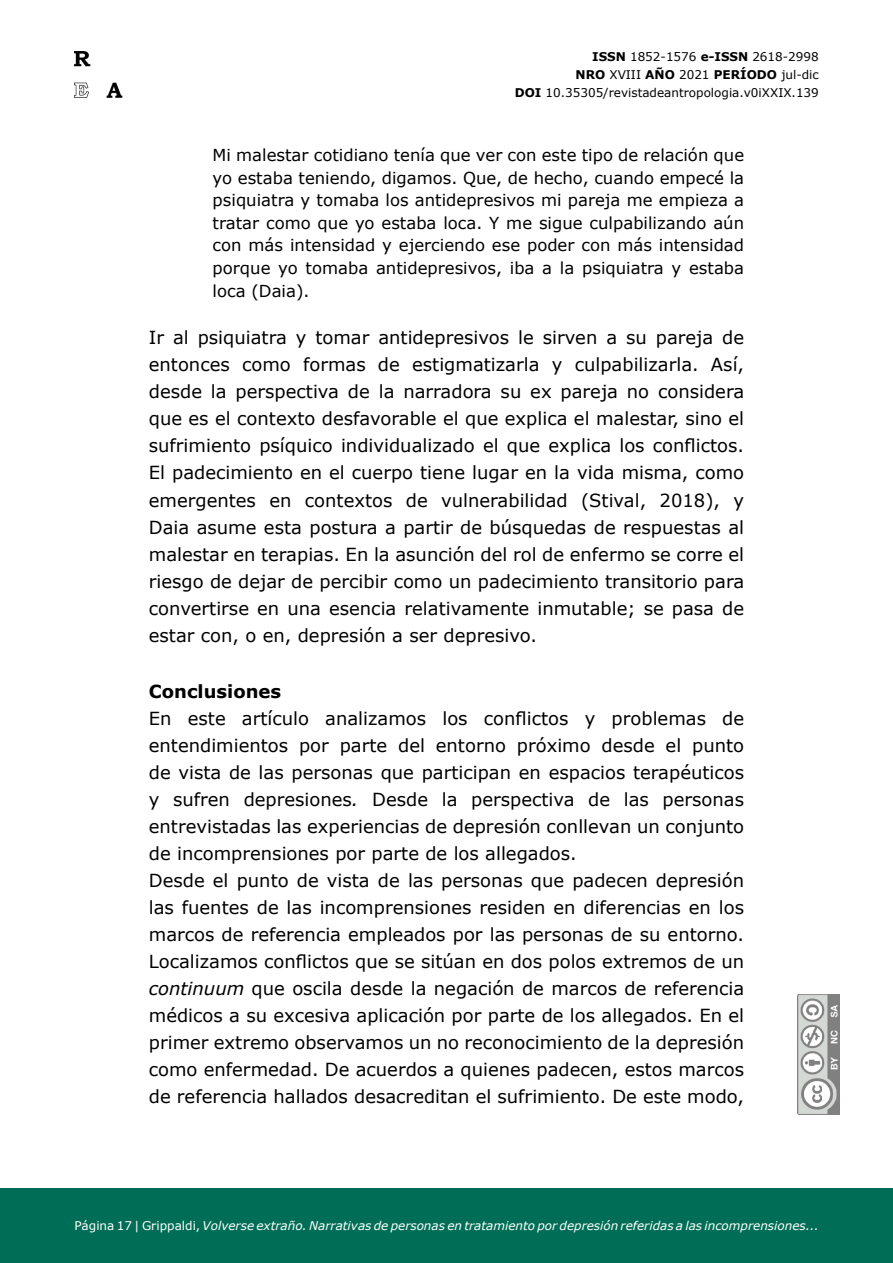
<style>
.page{position:relative;width:893px;height:1263px;background:#fff}
.page>*{position:absolute;margin:0;border:0;box-sizing:border-box;transform-origin:0 0}
.t1{font:18px/27px "Verdana";color:#000;text-align:justify}
.t2{font:700 18px "Verdana";color:#000}
.t3{font:16.5px/22.5px "Verdana";color:#000;text-align:justify}
.t4{font:italic 12px "Verdana";color:#fff}
.t5{font:12px/18px "Verdana";color:#000;text-align:right}
.s1{font-weight:700}
.s2{font-style:italic}
.s3{font-style:normal}
</style>
<div class="page">
<img style="left:798px;top:994px;width:42px;height:120px">
<div style="left:0;top:1188px;width:893px;height:75px;background:#006e56"></div>
<img style="left:74px;top:52px;width:49px;height:45px">
<p class="t5" style="left:515px;top:47px;width:306px"><span class="s1">ISSN</span> 1852-1576 <span class="s1">e-ISSN</span> 2618-2998<br><span class="s1">NRO</span> XVIII <span class="s1">AÑO</span> 2021 <span class="s1">PERÍODO</span> jul-dic<br><span class="s1">DOI</span> 10.35305/revistadeantropologia.v0iXXIX.139</p>
<p class="t3" style="left:213px;top:144px;width:533px">Mi malestar cotidiano tenía que ver con este tipo de relación que yo estaba teniendo, digamos. Que, de hecho, cuando empecé la psiquiatra y tomaba los antidepresivos mi pareja me empieza a tratar como que yo estaba loca. Y me sigue culpabilizando aún con más intensidad y ejerciendo ese poder con más intensidad porque yo tomaba antidepresivos, iba a la psiquiatra y estaba loca (Daia).</p>
<p class="t1" style="left:149px;top:324px;width:597px">Ir al psiquiatra y tomar antidepresivos le sirven a su pareja de entonces como formas de estigmatizarla y culpabilizarla. Así, desde la perspectiva de la narradora su ex pareja no considera que es el contexto desfavorable el que explica el malestar, sino el sufrimiento psíquico individualizado el que explica los conflictos.<br>El padecimiento en el cuerpo tiene lugar en la vida misma, como emergentes en contextos de vulnerabilidad (Stival, 2018), y Daia asume esta postura a partir de búsquedas de respuestas al malestar en terapias. En la asunción del rol de enfermo se corre el riesgo de dejar de percibir como un padecimiento transitorio para convertirse en una esencia relativamente inmutable; se pasa de estar con, o en, depresión a ser depresivo.</p>
<p class="t2" style="left:149px;top:679px;width:134px">Conclusiones</p>
<p class="t1" style="left:149px;top:705px;width:597px;text-align:left">En este artículo analizamos los conflictos y problemas de entendimientos por parte del entorno próximo desde el punto de vista de las personas que participan en espacios terapéuticos y sufren depresiones<span class="s2">.</span> Desde la perspectiva de las personas entrevistadas las experiencias de depresión conllevan un conjunto de incomprensiones por parte de los allegados.<br>Desde el punto de vista de las personas que padecen depresión las fuentes de las incomprensiones residen en diferencias en los marcos de referencia empleados por las personas de su entorno.<br>Localizamos conflictos que se sitúan en dos polos extremos de un <span class="s2">continuum</span> que oscila desde la negación de marcos de referencia médicos a su excesiva aplicación por parte de los allegados. En el primer extremo observamos un no reconocimiento de la depresión como enfermedad. De acuerdos a quienes padecen, estos marcos de referencia hallados desacreditan el sufrimiento. De este modo,</p>
<p class="t4" style="left:74px;top:1217px;width:746px"><span class="s3">Página 17 | Grippaldi,</span> Volverse extraño. Narrativas de personas en tratamiento por depresión referidas a las incomprensiones...</p>
</div>
